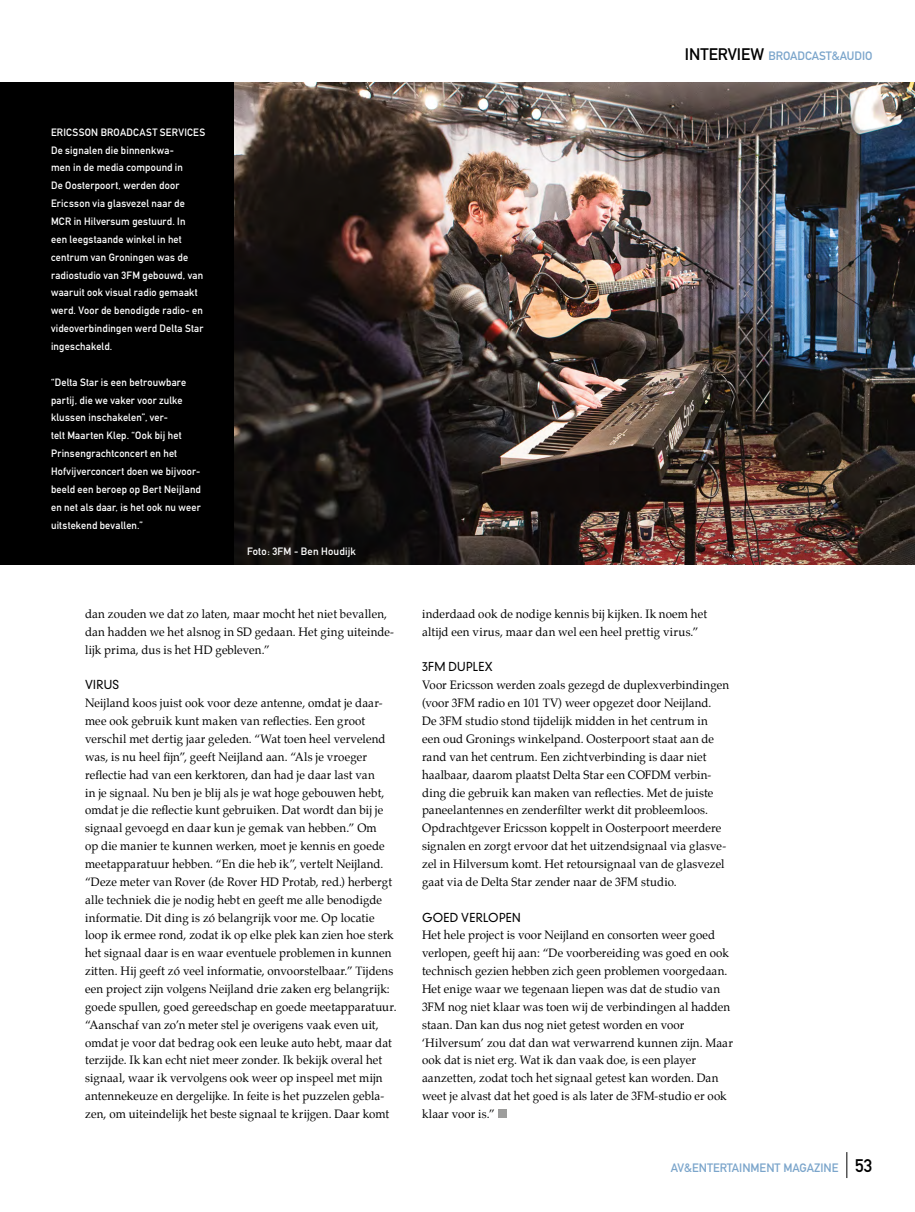
<style>
.page{position:relative;width:915px;height:1212px;background:#fff}
.page>*{position:absolute;margin:0;border:0;box-sizing:border-box;transform-origin:0 0}
.t1{font:12px/17.9px "Palatino";letter-spacing:.01em;color:#000;scale:.96 1}
.t2{font:12px "DIN Mittelschrift";color:#7ba5cb}
.t3{font:300 12px "DIN Neuzeit Grotesk";letter-spacing:.02em;color:#000;scale:.96 1}
.t4{font:10.5px/17.9px "DIN Mittelschrift";letter-spacing:.02em;color:#fff}
.s1{font-size:16.5px;color:#000}
.s2{font-size:18px;color:#000}
</style>
<div class="page">
<img style="left:233px;top:82px;width:681px;height:482px">
<div style="left:497px;top:1109px;width:9px;height:9px;background:#9d9d9c"></div>
<svg style="left:846px;top:1152px;width:1px;height:26px"></svg>
<div style="left:0;top:82px;width:233px;height:482px;background:#000"></div>
<p class="t2" style="left:684px;top:49px;width:189px"><span class="s1">INTERVIEW</span> BROADCAST&amp;AUDIO</p>
<p class="t4" style="left:51px;top:123px;width:156px">ERICSSON BROADCAST SERVICES<br>De signalen die binnenkwa-<br>men in de media compound in<br>De Oosterpoort, werden door<br>Ericsson via glasvezel naar de<br>MCR in Hilversum gestuurd. In<br>een leegstaande winkel in het centrum van Groningen was de radiostudio van 3FM gebouwd, van waaruit ook visual radio gemaakt werd. Voor de benodigde radio- en videoverbindingen werd Delta Star ingeschakeld.</p>
<p class="t4" style="left:51px;top:373px;width:151px">“Delta Star is een betrouwbare partij, die we vaker voor zulke klussen inschakelen”, ver-<br>telt Maarten Klep. “Ook bij het<br>Prinsengrachtconcert en het<br>Hofvijverconcert doen we bijvoor&shy;beeld een beroep op Bert Neijland en net als daar, is het ook nu weer uitstekend bevallen.”</p>
<p class="t4" style="left:247px;top:542px;width:110px">Foto: 3FM - Ben Houdijk</p>
<p class="t1" style="left:85px;top:605px;width:323px">dan zouden we dat zo laten, maar mocht het niet bevallen, dan hadden we het alsnog in SD gedaan. Het ging uiteinde&shy;lijk prima, dus is het HD gebleven.”</p>
<p class="t3" style="left:85px;top:678px;width:37px">VIRUS</p>
<p class="t1" style="left:85px;top:694px;width:326px">Neijland koos juist ook voor deze antenne, omdat je daar&shy;mee ook gebruik kunt maken van reflecties. Een groot verschil met dertig jaar geleden. “Wat toen heel vervelend was, is nu heel fijn”, geeft Neijland aan. “Als je vroeger reflectie had van een kerktoren, dan had je daar last van<br>in je signaal. Nu ben je blij als je wat hoge gebouwen hebt, omdat je die reflectie kunt gebruiken. Dat wordt dan bij je signaal gevoegd en daar kun je gemak van hebben.” Om<br>op die manier te kunnen werken, moet je kennis en goede meetapparatuur hebben. “En die heb ik”, vertelt Neijland. “Deze meter van Rover (de Rover HD Protab, red.) herbergt alle techniek die je nodig hebt en geeft me alle benodigde informatie. Dit ding is zó belangrijk voor me. Op locatie loop ik ermee rond, zodat ik op elke plek kan zien hoe sterk het signaal daar is en waar eventuele problemen in kunnen zitten. Hij geeft zó veel informatie, onvoorstelbaar.” Tijdens een project zijn volgens Neijland drie zaken erg belangrijk: goede spullen, goed gereedschap en goede meetapparatuur. “Aanschaf van zo’n meter stel je overigens vaak even uit, omdat je voor dat bedrag ook een leuke auto hebt, maar dat terzijde. Ik kan echt niet meer zonder. Ik bekijk overal het signaal, waar ik vervolgens ook weer op inspeel met mijn antennekeuze en dergelijke. In feite is het puzzelen gebla&shy;zen, om uiteindelijk het beste signaal te krijgen. Daar komt</p>
<p class="t1" style="left:422px;top:605px;width:298px">inderdaad ook de nodige kennis bij kijken. Ik noem het altijd een virus, maar dan wel een heel prettig virus.”</p>
<p class="t3" style="left:422px;top:660px;width:75px">3FM DUPLEX</p>
<p class="t1" style="left:422px;top:676px;width:321px">Voor Ericsson werden zoals gezegd de duplexverbindingen (voor 3FM radio en 101 TV) weer opgezet door Neijland.<br>De 3FM studio stond tijdelijk midden in het centrum in<br>een oud Gronings winkelpand. Oosterpoort staat aan de rand van het centrum. Een zichtverbinding is daar niet haalbaar, daarom plaatst Delta Star een COFDM verbin&shy;ding die gebruik kan maken van reflecties. Met de juiste paneelantennes en zenderfilter werkt dit probleemloos.<br>Opdrachtgever Ericsson koppelt in Oosterpoort meerdere signalen en zorgt ervoor dat het uitzendsignaal via glasve&shy;zel in Hilversum komt. Het retoursignaal van de glasvezel gaat via de Delta Star zender naar de 3FM studio.</p>
<p class="t3" style="left:422px;top:910px;width:104px">GOED VERLOPEN</p>
<p class="t1" style="left:422px;top:926px;width:325px">Het hele project is voor Neijland en consorten weer goed verlopen, geeft hij aan: “De voorbereiding was goed en ook technisch gezien hebben zich geen problemen voorgedaan.<br>Het enige waar we tegenaan liepen was dat de studio van 3FM nog niet klaar was toen wij de verbindingen al hadden staan. Dan kan dus nog niet getest worden en voor ‘Hilversum’ zou dat dan wat verwarrend kunnen zijn. Maar ook dat is niet erg. Wat ik dan vaak doe, is een player aanzetten, zodat toch het signaal getest kan worden. Dan weet je alvast dat het goed is als later de 3FM-studio er ook klaar voor is.”</p>
<p class="t2" style="left:670px;top:1161px;width:203px">AV&amp;ENTERTAINMENT MAGAZINE <span class="s2">53</span></p>
</div>
